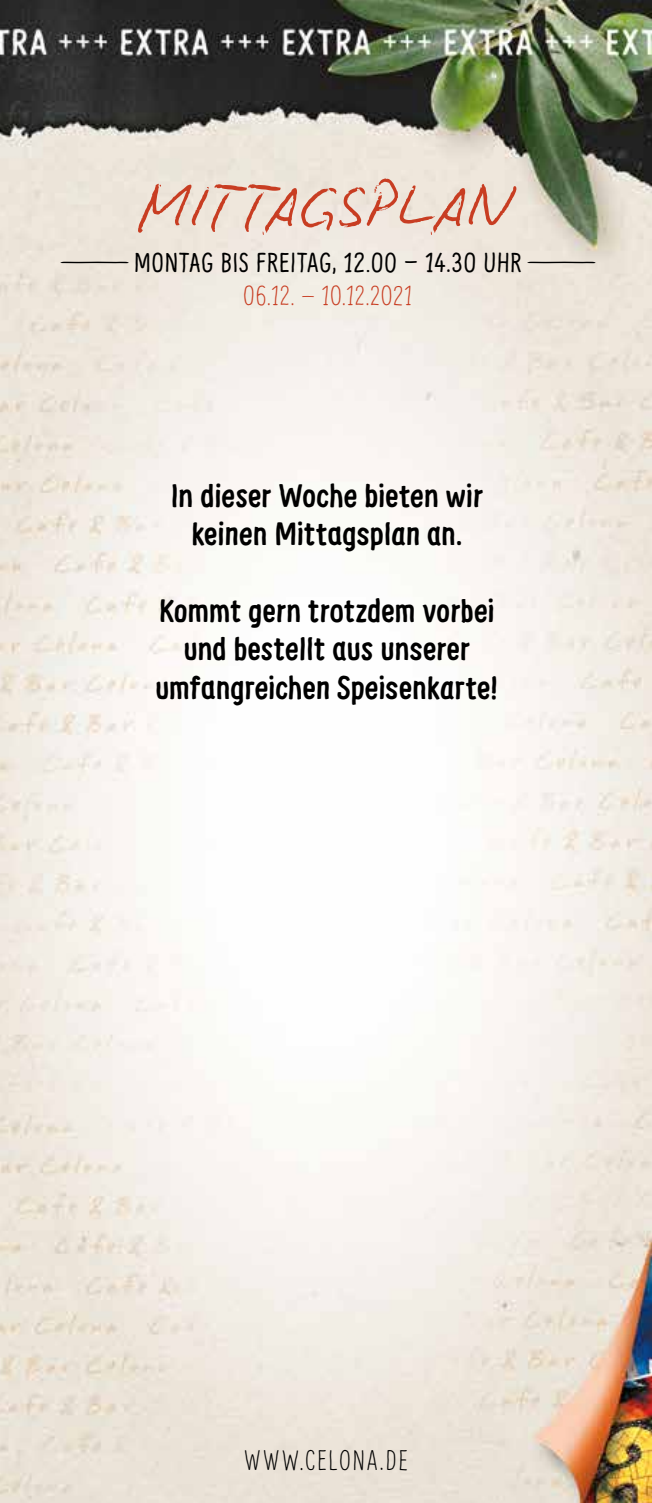
<style>
.page{position:relative;width:652px;height:1503px;background:#fff}
.page>*{position:absolute;margin:0;border:0;box-sizing:border-box;transform-origin:0 0}
.t1{font:69.6px "Biro Script Standard";color:#c83d22}
.t2{font:700 32px/38.4px "Supernett Condensed";letter-spacing:.01em;color:#000;text-align:center}
.t3{font:300 28px "Supernett Condensed";letter-spacing:.045em;color:#000}
.t4{font:27px "Supernett Condensed";letter-spacing:.02em;color:#000}
.t5{font:300 27px "Supernett Condensed";letter-spacing:.005em;color:#c83d22}
</style>
<div class="page">
<img style="left:0;top:0;width:652px;height:1502px">
<svg style="left:527px;top:262px;width:68px;height:1px"></svg>
<svg style="left:61px;top:262px;width:68px;height:1px"></svg>
<h1 class="t1" style="left:138px;top:162px;width:376px">MITTAGSPLAN</h1>
<p class="t4" style="left:134px;top:246px;width:390px">MONTAG BIS FREITAG, 12.00 – 14.30 UHR</p>
<p class="t5" style="left:243px;top:279px;width:171px">06.12. – 10.12.2021</p>
<p class="t2" style="left:171px;top:476px;width:314px">In dieser Woche bieten wir keinen Mittagsplan an.</p>
<p class="t2" style="left:155px;top:591px;width:344px">Kommt gern trotzdem vorbei und bestellt aus unserer umfangreichen Speisenkarte!</p>
<p class="t3" style="left:244px;top:1443px;width:166px">WWW.CELONA.DE</p>
</div>
